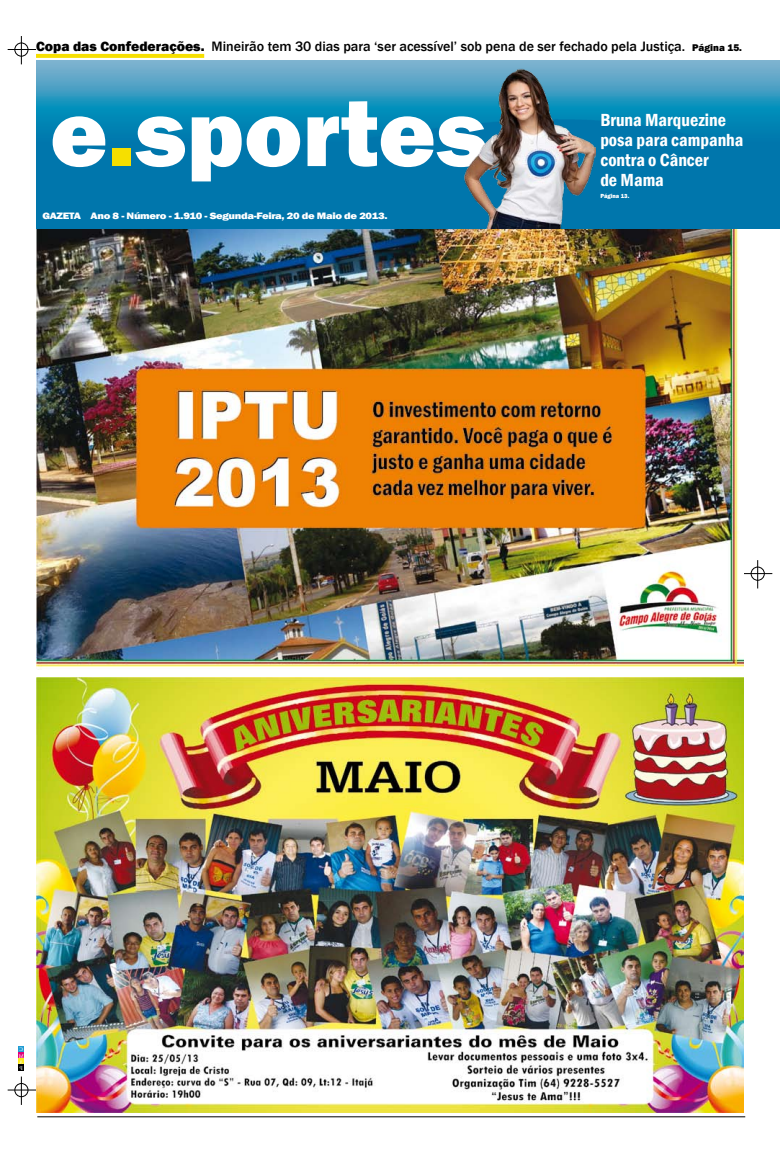
<style>
.page{position:relative;width:780px;height:1149px;background:#fff}
.page>*{position:absolute;margin:0;border:0;box-sizing:border-box;transform-origin:0 0}
.t1{font:800 98px "Franklin Gothic";color:#fff}
.t2{font:600 condensed 18px/20px "Franklin Gothic";color:#fff}
.t3{font:500 14px "Franklin Gothic";color:#000}
.t4{font:800 9.6px "Franklin Gothic";letter-spacing:-.03em;color:#fff;scale:1.18 1}
.t5{font:800 6.1px "Franklin Gothic";color:#fff;scale:.96 1}
.s1{font-weight:800}
.s2{font-weight:800;font-size:10px}
.s3{color:#f6df00}
</style>
<div class="page">
<svg style="left:8px;top:36px;width:28px;height:28px"></svg>
<div style="left:15px;top:43px;width:13px;height:13px;border:1px solid #000;border-radius:50%"></div>
<svg style="left:8px;top:1076px;width:28px;height:28px"></svg>
<div style="left:15px;top:1082px;width:13px;height:14px;border:1px solid #000;border-radius:50%"></div>
<hr style="left:37px;top:1116px;width:708px;height:1px;background:#000">
<svg style="left:744px;top:560px;width:28px;height:28px"></svg>
<div style="left:751px;top:566px;width:13px;height:14px;border:1px solid #000;border-radius:50%"></div>
<img style="left:36px;top:677px;width:708px;height:435px">
<img style="left:36px;top:228px;width:708px;height:440px">
<img style="left:36px;top:60px;width:744px;height:168px">
<svg style="left:36px;top:54px;width:168px;height:4px"></svg>
<img style="left:464px;top:68px;width:131px;height:160px">
<svg style="left:18px;top:1046px;width:6px;height:24px"></svg>
<p class="t3" style="left:36px;top:37px;width:707px"><span class="s1">Copa das Confederações.</span> Mineirão tem 30 dias para ‘ser acessível’ sob pena de ser fechado pela Justiça. <span class="s2">Página 15.</span></p>
<h1 class="t1" style="left:50px;top:70px;width:439px">e<span class="s3">.</span>sportes</h1>
<p class="t4" style="left:42px;top:210px;width:294px">GAZETA Ano 8 - Número - 1.910 - Segunda-Feira, 20 de Maio de 2013.</p>
<p class="t2" style="left:600px;top:110px;width:145px">Bruna Marquezine posa para campanha contra o Câncer<br>de Mama</p>
<p class="t5" style="left:600px;top:192px;width:32px">Página 13.</p>
</div>
